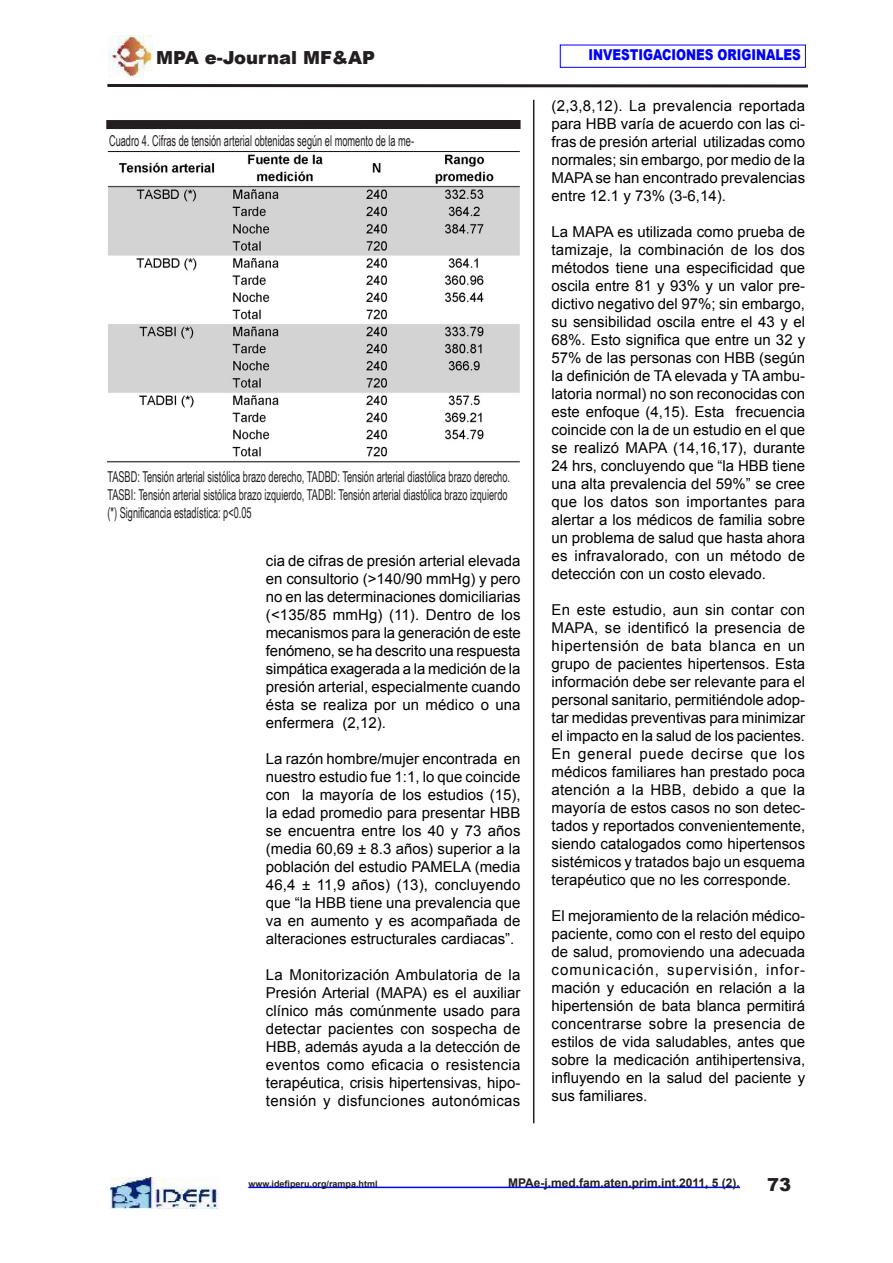
<style>
.page{position:relative;width:893px;height:1263px;background:#fff}
.page>*{position:absolute;margin:0;border:0;box-sizing:border-box;transform-origin:0 0}
.t1{font:900 18px "Arial";color:#231f20}
.t2{font:15px/18px "Arial";color:#000;text-align:justify}
.t3{font:15px "Arial Narrow";color:#231f20;scale:.75 1}
.t4{font:900 15px "Arial";color:#00f;scale:.8 1}
.t5{font:700 12px "Arial";color:#231f20}
.t6{font:700 9px "Arial";color:#231f20}
</style>
<div class="page">
<img style="left:109px;top:35px;width:43px;height:43px">
<img style="left:111px;top:1177px;width:108px;height:32px">
<hr style="left:248px;top:1186px;width:492px;height:2px;background:#00f">
<svg style="left:107px;top:84px;width:701px;height:4px;background:#595657"></svg>
<div style="left:560px;top:45px;width:246px;height:23px;border:1px solid #00f"></div>
<hr style="left:533px;top:100px;width:1px;height:1023px;background:#231f20">
<div style="left:106px;top:120px;width:415px;height:9px;background:#231f20"></div>
<img style="left:107px;top:151px;width:413px;height:312px">
<p class="t1" style="left:156px;top:44px;width:220px">MPA e-Journal MF&amp;AP</p>
<p class="t3" style="left:109px;top:129px;width:408px">Cuadro 4. Cifras de tensión arterial obtenidas según el momento de la me-</p>
<p class="t3" style="left:107px;top:465px;width:538px">TASBD: Tensión arterial sistólica brazo derecho, TADBD: Tensión arterial diastólica brazo derecho.</p>
<p class="t3" style="left:107px;top:483px;width:535px">TASBI: Tensión arterial sistólica brazo izquierdo, TADBI: Tensión arterial diastólica brazo izquierdo</p>
<p class="t3" style="left:107px;top:501px;width:194px">(*) Significancia estadística: p&lt;0.05</p>
<p class="t2" style="left:266px;top:552px;width:256px">cia de cifras de presión arterial elevada en consultorio (&gt;140/90 mmHg) y pero no en las determinaciones domiciliarias (&lt;135/85 mmHg) (11). Dentro de los mecanismos para la generación de este fenómeno, se ha descrito una respuesta simpática exagerada a la medición de la presión arterial, especialmente cuando ésta se realiza por un médico o una enfermera (2,12).</p>
<p class="t2" style="left:266px;top:750px;width:256px">La razón hombre/mujer encontrada en nuestro estudio fue 1:1, lo que coincide con la mayoría de los estudios (15), la edad promedio para presentar HBB se encuentra entre los 40 y 73 años (media 60,69 ± 8.3 años) superior a la población del estudio PAMELA (media 46,4 ± 11,9 años) (13), concluyendo que “la HBB tiene una prevalencia que va en aumento y es acompañada de alteraciones estructurales cardiacas”.</p>
<p class="t2" style="left:266px;top:966px;width:256px">La Monitorización Ambulatoria de la Presión Arterial (MAPA) es el auxiliar clínico más comúnmente usado para detectar pacientes con sospecha de HBB, además ayuda a la detección de eventos como eficacia o resistencia terapéutica, crisis hipertensivas, hipo&shy;tensión y disfunciones autonómicas</p>
<p class="t4" style="left:588px;top:44px;width:267px">INVESTIGACIONES ORIGINALES</p>
<p class="t2" style="left:552px;top:97px;width:255px">(2,3,8,12). La prevalencia reportada para HBB varía de acuerdo con las ci&shy;fras de presión arterial utilizadas como normales; sin embargo, por medio de la MAPA se han encontrado prevalencias entre 12.1 y 73% (3-6,14).</p>
<p class="t2" style="left:552px;top:223px;width:255px">La MAPA es utilizada como prueba de tamizaje, la combinación de los dos métodos tiene una especificidad que oscila entre 81 y 93% y un valor pre&shy;dictivo negativo del 97%; sin embargo, su sensibilidad oscila entre el 43 y el 68%. Esto significa que entre un 32 y 57% de las personas con HBB (según la definición de TA elevada y TA ambu&shy;latoria normal) no son reconocidas con este enfoque (4,15). Esta frecuencia coincide con la de un estudio en el que se realizó MAPA (14,16,17), durante 24 hrs, concluyendo que “la HBB tiene una alta prevalencia del 59%” se cree que los datos son importantes para alertar a los médicos de familia sobre un problema de salud que hasta ahora es infravalorado, con un método de detección con un costo elevado.</p>
<p class="t2" style="left:552px;top:601px;width:255px">En este estudio, aun sin contar con MAPA, se identificó la presencia de hipertensión de bata blanca en un grupo de pacientes hipertensos. Esta información debe ser relevante para el personal sanitario, permitiéndole adop&shy;tar medidas preventivas para minimizar el impacto en la salud de los pacientes.<br>En general puede decirse que los médicos familiares han prestado poca atención a la HBB, debido a que la mayoría de estos casos no son detec&shy;tados y reportados convenientemente, siendo catalogados como hipertensos sistémicos y tratados bajo un esquema terapéutico que no les corresponde.</p>
<p class="t2" style="left:552px;top:907px;width:255px">El mejoramiento de la relación médico&shy;paciente, como con el resto del equipo de salud, promoviendo una adecuada comunicación, supervisión, infor&shy;mación y educación en relación a la hipertensión de bata blanca permitirá concentrarse sobre la presencia de estilos de vida saludables, antes que sobre la medicación antihipertensiva, influyendo en la salud del paciente y sus familiares.</p>
<p class="t6" style="left:248px;top:1177px;width:131px">www.idefiperu.org/rampa.html</p>
<p class="t5" style="left:508px;top:1174px;width:233px">MPAe-j.med.fam.aten.prim.int.2011, 5 (2).</p>
<p class="t1" style="left:767px;top:1171px;width:26px">73</p>
</div>
